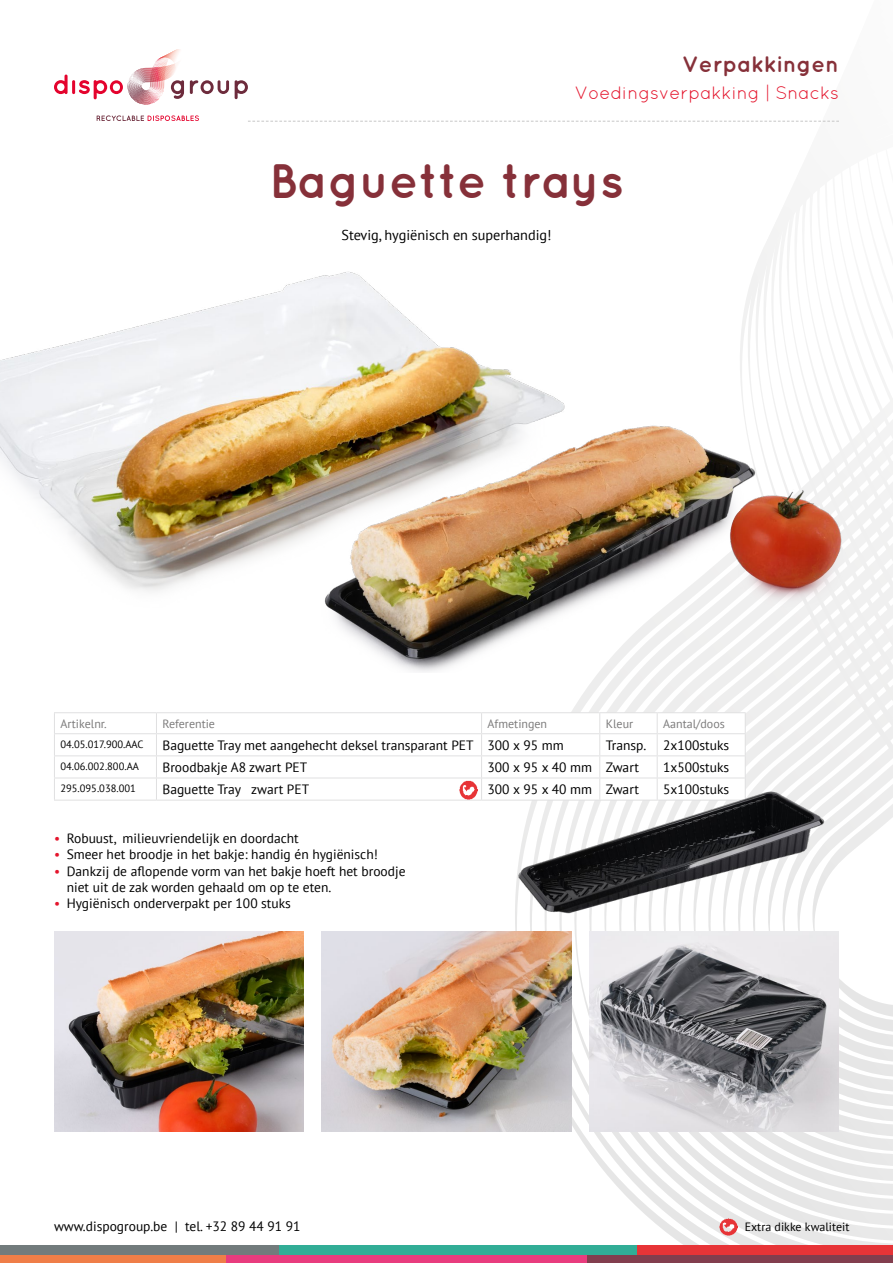
<style>
.page{position:relative;width:893px;height:1263px;background:#fff}
.page>*{position:absolute;margin:0;border:0;box-sizing:border-box;transform-origin:0 0}
.t1{font:700 48.3px "Quicksand";color:#863039}
.t2{font:700 22.5px "Quicksand";color:#863039}
.t3{font:18px "Quicksand";color:#e4142c}
.t4{font:14.25px "PT Sans";color:#000}
.t5{font:13.5px/16.2px "PT Sans";color:#000}
.t6{font:12px "PT Sans";color:#7c7b7b}
.t7{font:12px "PT Sans";color:#000}
.t8{font:10.5px "PT Sans";color:#000}
.s1{color:#e4142c}
</style>
<div class="page">
<svg style="left:583px;top:120px;width:310px;height:1125px"></svg>
<svg style="left:612px;top:120px;width:281px;height:1100px"></svg>
<svg style="left:625px;top:120px;width:268px;height:1085px"></svg>
<svg style="left:640px;top:120px;width:253px;height:1067px"></svg>
<svg style="left:658px;top:120px;width:235px;height:1053px"></svg>
<svg style="left:673px;top:120px;width:220px;height:1041px"></svg>
<svg style="left:690px;top:120px;width:203px;height:1029px"></svg>
<svg style="left:709px;top:120px;width:184px;height:1000px"></svg>
<svg style="left:839px;top:1066px;width:54px;height:15px"></svg>
<svg style="left:839px;top:1053px;width:54px;height:13px"></svg>
<svg style="left:839px;top:1038px;width:54px;height:15px"></svg>
<svg style="left:839px;top:1023px;width:54px;height:15px"></svg>
<svg style="left:738px;top:120px;width:155px;height:903px"></svg>
<svg style="left:54px;top:75px;width:14px;height:19px"></svg>
<hr style="left:72px;top:80px;width:3px;height:14px;background:#e4032d;border-radius:2px">
<svg style="left:190px;top:80px;width:39px;height:14px"></svg>
<svg style="left:235px;top:80px;width:13px;height:19px"></svg>
<svg style="left:79px;top:49px;width:105px;height:56px"></svg>
<svg style="left:97px;top:115px;width:102px;height:6px"></svg>
<div style="left:586px;top:1254px;width:307px;height:9px;background:#823e4e"></div>
<div style="left:226px;top:1254px;width:360px;height:9px;background:#e83c7e"></div>
<div style="left:0;top:1254px;width:226px;height:9px;background:#ef7e48"></div>
<div style="left:0;top:1245px;width:279px;height:9px;background:#727b7c"></div>
<div style="left:279px;top:1245px;width:359px;height:9px;background:#31ad96"></div>
<div style="left:638px;top:1245px;width:255px;height:9px;background:#e73437"></div>
<img style="left:333px;top:404px;width:546px;height:268px">
<svg style="left:248px;top:121px;width:591px;height:1px"></svg>
<svg style="left:55px;top:713px;width:690px;height:87px"></svg>
<hr style="left:54px;top:712px;width:102px;height:1px;background:#e0e0e1">
<hr style="left:156px;top:712px;width:326px;height:1px;background:#e0e0e1">
<hr style="left:482px;top:712px;width:118px;height:1px;background:#e0e0e1">
<hr style="left:600px;top:712px;width:57px;height:1px;background:#e0e0e1">
<hr style="left:657px;top:712px;width:89px;height:1px;background:#e0e0e1">
<hr style="left:54px;top:733px;width:102px;height:1px;background:#e0e0e1">
<hr style="left:156px;top:733px;width:326px;height:1px;background:#e0e0e1">
<hr style="left:482px;top:733px;width:118px;height:1px;background:#e0e0e1">
<hr style="left:54px;top:755px;width:102px;height:1px;background:#e0e0e1">
<hr style="left:156px;top:755px;width:326px;height:1px;background:#e0e0e1">
<hr style="left:482px;top:755px;width:118px;height:1px;background:#e0e0e1">
<hr style="left:54px;top:777px;width:102px;height:1px;background:#e0e0e1">
<svg style="left:54px;top:713px;width:1px;height:87px"></svg>
<hr style="left:156px;top:777px;width:326px;height:1px;background:#e0e0e1">
<svg style="left:156px;top:713px;width:1px;height:87px"></svg>
<hr style="left:482px;top:777px;width:118px;height:1px;background:#e0e0e1">
<svg style="left:481px;top:713px;width:1px;height:87px"></svg>
<svg style="left:599px;top:713px;width:1px;height:20px"></svg>
<svg style="left:657px;top:713px;width:1px;height:20px"></svg>
<svg style="left:745px;top:713px;width:1px;height:20px"></svg>
<hr style="left:54px;top:800px;width:102px;height:1px;background:#e0e0e1">
<hr style="left:156px;top:800px;width:326px;height:1px;background:#e0e0e1">
<hr style="left:482px;top:800px;width:118px;height:1px;background:#e0e0e1">
<img style="left:54px;top:931px;width:250px;height:201px">
<img style="left:322px;top:931px;width:249px;height:201px">
<img style="left:589px;top:979px;width:250px;height:153px">
<img style="left:486px;top:733px;width:369px;height:246px">
<img style="left:459px;top:780px;width:19px;height:19px">
<img style="left:720px;top:1219px;width:17px;height:17px">
<img style="left:0;top:267px;width:635px;height:343px">
<p class="t2" style="left:682px;top:51px;width:158px">Verpakkingen</p>
<p class="t3" style="left:575px;top:82px;width:266px">Voedingsverpakking | Snacks</p>
<p class="t1" style="left:269px;top:152px;width:356px">Baguette trays</p>
<p class="t4" style="left:341px;top:226px;width:212px">Stevig, hygiënisch en superhandig!</p>
<p class="t6" style="left:60px;top:716px;width:48px">Artikelnr.</p>
<p class="t6" style="left:162px;top:716px;width:54px">Referentie</p>
<p class="t6" style="left:488px;top:716px;width:61px">Afmetingen</p>
<p class="t6" style="left:606px;top:716px;width:29px">Kleur</p>
<p class="t6" style="left:663px;top:716px;width:63px">Aantal/doos</p>
<p class="t8" style="left:60px;top:737px;width:85px">04.05.017.900.AAC</p>
<p class="t5" style="left:162px;top:737px;width:313px">Baguette Tray met aangehecht deksel transparant PET</p>
<p class="t5" style="left:488px;top:737px;width:78px">300 x 95 mm</p>
<p class="t5" style="left:606px;top:737px;width:42px">Transp.</p>
<p class="t5" style="left:663px;top:737px;width:68px">2x100stuks</p>
<p class="t8" style="left:60px;top:759px;width:80px">04.06.002.800.AA</p>
<p class="t5" style="left:162px;top:759px;width:146px">Broodbakje A8 zwart PET</p>
<p class="t5" style="left:488px;top:759px;width:106px">300 x 95 x 40 mm</p>
<p class="t5" style="left:606px;top:759px;width:35px">Zwart</p>
<p class="t5" style="left:663px;top:759px;width:68px">1x500stuks</p>
<p class="t8" style="left:60px;top:781px;width:77px">295.095.038.001</p>
<p class="t5" style="left:162px;top:781px;width:148px">Baguette Tray zwart PET</p>
<p class="t5" style="left:488px;top:781px;width:106px">300 x 95 x 40 mm</p>
<p class="t5" style="left:606px;top:781px;width:35px">Zwart</p>
<p class="t5" style="left:663px;top:781px;width:68px">5x100stuks</p>
<p class="t5" style="left:54px;top:830px;width:246px"><span class="s1">•</span> Robuust, milieuvriendelijk en doordacht</p>
<p class="t5" style="left:54px;top:846px;width:325px"><span class="s1">•</span> Smeer het broodje in het bakje: handig én hygiënisch!</p>
<p class="t5" style="left:67px;top:862px;width:340px;text-indent:-13px"><span class="s1">•</span> Dankzij de aflopende vorm van het bakje hoeft het broodje niet uit de zak worden gehaald om op te eten.</p>
<p class="t5" style="left:54px;top:895px;width:238px"><span class="s1">•</span> Hygiënisch onderverpakt per 100 stuks</p>
<p class="t5" style="left:54px;top:1218px;width:248px">www.dispogroup.be | tel. +32 89 44 91 91</p>
<p class="t7" style="left:745px;top:1219px;width:106px">Extra dikke kwaliteit</p>
</div>
